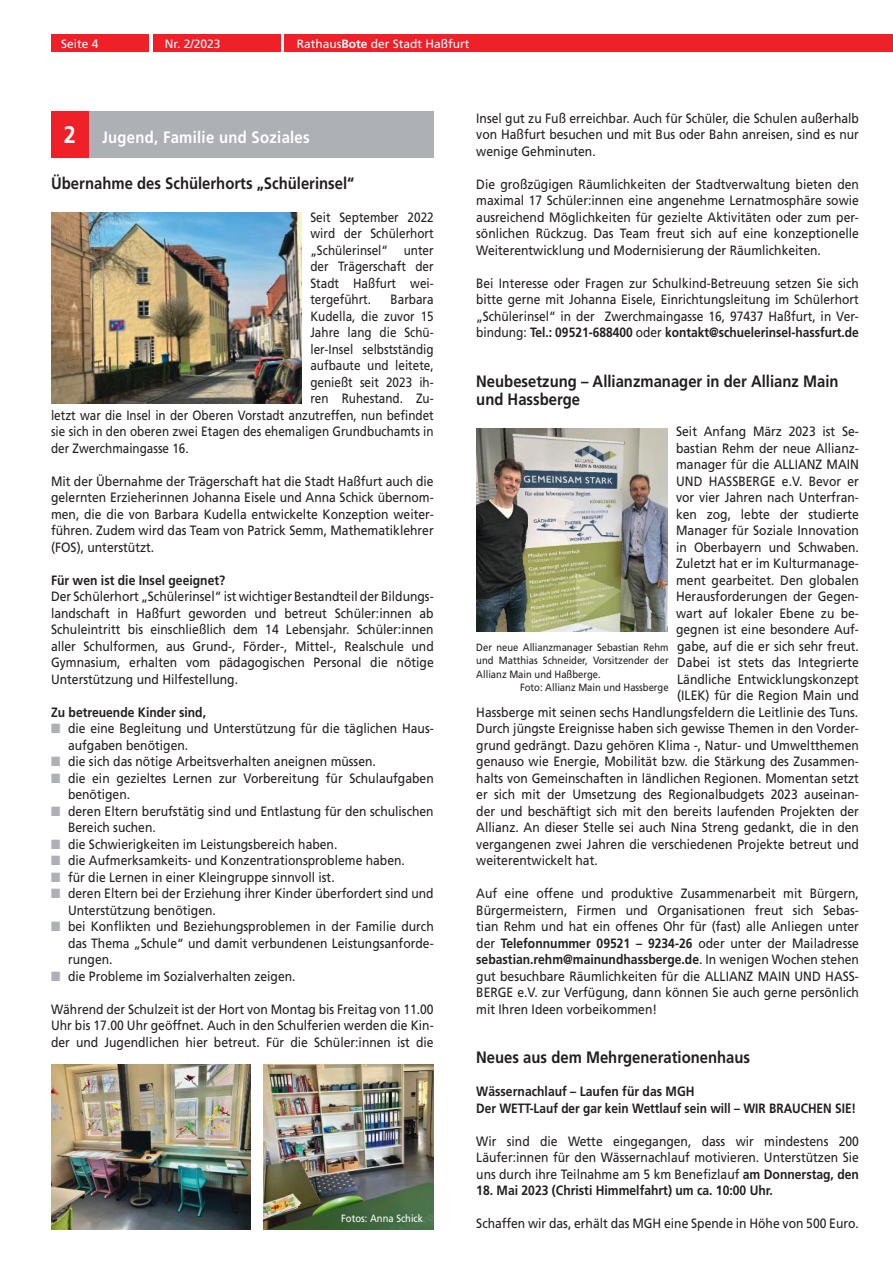
<style>
.page{position:relative;width:893px;height:1263px;background:#fff}
.page>*{position:absolute;margin:0;border:0;box-sizing:border-box;transform-origin:0 0}
.t1{font:700 16.5px/18px "Frutiger";color:#241f1f;scale:.9 1}
.t2{font:700 16.5px "Frutiger";letter-spacing:.02em;color:#fff;scale:.9 1}
.t3{font:13.5px/16.5px "Frutiger";color:#241f1f;text-align:justify;scale:.9 1}
.t4{font:13.5px/16.5px "Frutiger";color:#241f1f;text-align:justify;scale:.87 1}
.t5{font:13.5px/16.5px "Frutiger";color:#241f1f;text-align:justify;scale:.89 1}
.t6{font:700 13.5px/16.5px "Frutiger";color:#241f1f;scale:.9 1}
.t7{font:12px "Frutiger";color:#fff}
.t8{font:10.5px "Frutiger";color:#241f1f;scale:.9 1}
.t9{font:10.5px "Frutiger";color:#fff;scale:.9 1}
.s1{font-weight:700}
.s2{font-size:24px}
.s3{color:#adb0b5}
</style>
<div class="page">
<div style="left:51px;top:34px;width:98px;height:17px;background:#f02029"></div>
<div style="left:153px;top:34px;width:128px;height:17px;background:#f02029"></div>
<div style="left:285px;top:34px;width:608px;height:17px;background:#f02029"></div>
<img style="left:476px;top:428px;width:192px;height:203px">
<div style="left:51px;top:111px;width:38px;height:47px;background:#f02029"></div>
<div style="left:89px;top:111px;width:345px;height:47px;background:#adb0b5"></div>
<img style="left:52px;top:212px;width:250px;height:192px">
<img style="left:52px;top:1064px;width:198px;height:165px">
<img style="left:264px;top:1064px;width:170px;height:165px">
<p class="t7" style="left:61px;top:37px;width:39px">Seite 4</p>
<p class="t7" style="left:165px;top:37px;width:57px">Nr. 2/2023</p>
<p class="t7" style="left:297px;top:37px;width:174px">Rathaus<span class="s1">Bote</span> der Stadt Haßfurt</p>
<p class="t2" style="left:64px;top:127px;width:275px"><span class="s2">2</span> Jugend, Familie und Soziales</p>
<p class="t1" style="left:51px;top:174px;width:339px">Übernahme des Schülerhorts „Schülerinsel“</p>
<p class="t4" style="left:310px;top:209px;width:143px">Seit September 2022 wird der Schülerhort „Schülerinsel“ unter der Trägerschaft der Stadt Haßfurt wei&shy;tergeführt.</p>
<p class="t4" style="left:391px;top:291px;width:51px">Barbara</p>
<p class="t4" style="left:310px;top:308px;width:143px">Kudella, die zuvor 15</p>
<p class="t4" style="left:310px;top:324px;width:143px">Jahre lang die Schü-</p>
<p class="t4" style="left:310px;top:341px;width:143px">ler-Insel selbstständig</p>
<p class="t4" style="left:310px;top:357px;width:143px">aufbaute und leitete,</p>
<p class="t4" style="left:310px;top:374px;width:143px">genießt seit 2023 ih-</p>
<p class="t4" style="left:310px;top:390px;width:143px">ren Ruhestand. Zu-</p>
<p class="t4" style="left:51px;top:407px;width:441px">letzt war die Insel in der Oberen Vorstadt anzutreffen, nun befindet</p>
<p class="t4" style="left:51px;top:423px;width:441px">sie sich in den oberen zwei Etagen des ehemaligen Grundbuchamts in</p>
<p class="t4" style="left:51px;top:440px;width:160px">der Zwerchmaingasse 16.</p>
<p class="t3" style="left:51px;top:473px;width:427px">Mit der Übernahme der Trägerschaft hat die Stadt Haßfurt auch die gelernten Erzieherinnen Johanna Eisele und Anna Schick übernom&shy;men, die die von Barbara Kudella entwickelte Konzeption weiter&shy;führen. Zudem wird das Team von Patrick Semm, Mathematiklehrer (FOS), unterstützt.</p>
<p class="t6" style="left:51px;top:572px;width:195px">Für wen ist die Insel geeignet?</p>
<p class="t3" style="left:51px;top:588px;width:427px">Der Schülerhort „Schülerinsel“ ist wichtiger Bestandteil der Bildungs&shy;landschaft in Haßfurt geworden und betreut Schüler:innen ab Schuleintritt bis einschließlich dem 14 Lebensjahr. Schüler:innen aller Schulformen, aus Grund-, Förder-, Mittel-, Realschule und Gymnasium, erhalten vom pädagogischen Personal die nötige Unterstützung und Hilfestellung.</p>
<p class="t6" style="left:51px;top:704px;width:174px">Zu betreuende Kinder sind,</p>
<p class="t3" style="left:68px;top:720px;width:408px;text-indent:-17px"><span class="s3">■</span> die eine Begleitung und Unterstützung für die täglichen Haus&shy;aufgaben benötigen.</p>
<p class="t3" style="left:51px;top:753px;width:362px"><span class="s3">■</span> die sich das nötige Arbeitsverhalten aneignen müssen.</p>
<p class="t3" style="left:68px;top:770px;width:408px;text-indent:-17px"><span class="s3">■</span> die ein gezieltes Lernen zur Vorbereitung für Schulaufgaben benötigen.</p>
<p class="t3" style="left:68px;top:803px;width:408px;text-indent:-17px"><span class="s3">■</span> deren Eltern berufstätig sind und Entlastung für den schulischen<br>Bereich suchen.</p>
<p class="t3" style="left:51px;top:836px;width:320px"><span class="s3">■</span> die Schwierigkeiten im Leistungsbereich haben.</p>
<p class="t3" style="left:51px;top:852px;width:395px"><span class="s3">■</span> die Aufmerksamkeits- und Konzentrationsprobleme haben.</p>
<p class="t3" style="left:51px;top:869px;width:317px"><span class="s3">■</span> für die Lernen in einer Kleingruppe sinnvoll ist.</p>
<p class="t3" style="left:68px;top:885px;width:408px;text-indent:-17px"><span class="s3">■</span> deren Eltern bei der Erziehung ihrer Kinder überfordert sind und<br>Unterstützung benötigen.</p>
<p class="t3" style="left:68px;top:918px;width:408px;text-indent:-17px"><span class="s3">■</span> bei Konflikten und Beziehungsproblemen in der Familie durch das Thema „Schule“ und damit verbundenen Leistungsanforde&shy;rungen.</p>
<p class="t3" style="left:51px;top:968px;width:273px"><span class="s3">■</span> die Probleme im Sozialverhalten zeigen.</p>
<p class="t3" style="left:51px;top:1001px;width:427px">Während der Schulzeit ist der Hort von Montag bis Freitag von 11.00<br>Uhr bis 17.00 Uhr geöffnet. Auch in den Schulferien werden die Kin&shy;der und Jugendlichen hier betreut. Für die Schüler:innen ist die</p>
<p class="t9" style="left:341px;top:1212px;width:93px">Fotos: Anna Schick</p>
<p class="t3" style="left:476px;top:110px;width:427px">Insel gut zu Fuß erreichbar. Auch für Schüler, die Schulen außerhalb von Haßfurt besuchen und mit Bus oder Bahn anreisen, sind es nur wenige Gehminuten.</p>
<p class="t3" style="left:476px;top:176px;width:427px">Die großzügigen Räumlichkeiten der Stadtverwaltung bieten den maximal 17 Schüler:innen eine angenehme Lernatmosphäre sowie ausreichend Möglichkeiten für gezielte Aktivitäten oder zum per&shy;sönlichen Rückzug. Das Team freut sich auf eine konzeptionelle Weiterentwicklung und Modernisierung der Räumlichkeiten.</p>
<p class="t5" style="left:476px;top:275px;width:431px">Bei Interesse oder Fragen zur Schulkind-Betreuung setzen Sie sich bitte gerne mit Johanna Eisele, Einrichtungsleitung im Schülerhort „Schülerinsel“ in der Zwerchmaingasse 16, 97437 Haßfurt, in Ver&shy;bindung: <span class="s1">Tel.: 09521-688400</span> oder <span class="s1">kontakt@schuelerinsel-hassfurt.de</span></p>
<p class="t1" style="left:476px;top:372px;width:404px">Neubesetzung – Allianzmanager in der Allianz Main und Hassberge</p>
<p class="t3" style="left:676px;top:423px;width:205px">Seit Anfang März 2023 ist Se-</p>
<p class="t3" style="left:676px;top:440px;width:205px">bastian Rehm der neue Allianz-</p>
<p class="t3" style="left:676px;top:456px;width:205px">manager für die ALLIANZ MAIN</p>
<p class="t3" style="left:676px;top:473px;width:205px">UND HASSBERGE e.V. Bevor er</p>
<p class="t3" style="left:676px;top:489px;width:205px">vor vier Jahren nach Unterfran-</p>
<p class="t3" style="left:676px;top:506px;width:205px">ken zog, lebte der studierte</p>
<p class="t3" style="left:676px;top:522px;width:205px">Manager für Soziale Innovation</p>
<p class="t3" style="left:676px;top:539px;width:205px">in Oberbayern und Schwaben.</p>
<p class="t3" style="left:676px;top:555px;width:205px">Zuletzt hat er im Kulturmanage-</p>
<p class="t3" style="left:676px;top:572px;width:205px">ment gearbeitet. Den globalen</p>
<p class="t3" style="left:676px;top:588px;width:205px">Herausforderungen der Gegen-</p>
<p class="t3" style="left:676px;top:605px;width:205px">wart auf lokaler Ebene zu be-</p>
<p class="t3" style="left:676px;top:621px;width:205px">gegnen ist eine besondere Auf-</p>
<p class="t3" style="left:677px;top:638px;width:203px">gabe, auf die er sich sehr freut.</p>
<p class="t3" style="left:677px;top:654px;width:203px">Dabei ist stets das Integrierte</p>
<p class="t3" style="left:677px;top:671px;width:203px">Ländliche Entwicklungskonzept</p>
<p class="t3" style="left:677px;top:687px;width:203px">(ILEK) für die Region Main und</p>
<p class="t3" style="left:476px;top:704px;width:426px">Hassberge mit seinen sechs Handlungsfeldern die Leitlinie des Tuns.</p>
<p class="t3" style="left:476px;top:720px;width:427px">Durch jüngste Ereignisse haben sich gewisse Themen in den Vorder-</p>
<p class="t3" style="left:476px;top:737px;width:427px">grund gedrängt. Dazu gehören Klima -, Natur- und Umweltthemen</p>
<p class="t3" style="left:476px;top:753px;width:427px">genauso wie Energie, Mobilität bzw. die Stärkung des Zusammen-</p>
<p class="t3" style="left:476px;top:770px;width:427px">halts von Gemeinschaften in ländlichen Regionen. Momentan setzt</p>
<p class="t3" style="left:476px;top:786px;width:427px">er sich mit der Umsetzung des Regionalbudgets 2023 auseinan-</p>
<p class="t3" style="left:476px;top:803px;width:427px">der und beschäftigt sich mit den bereits laufenden Projekten der</p>
<p class="t3" style="left:476px;top:819px;width:427px">Allianz. An dieser Stelle sei auch Nina Streng gedankt, die in den</p>
<p class="t3" style="left:476px;top:836px;width:427px">vergangenen zwei Jahren die verschiedenen Projekte betreut und</p>
<p class="t3" style="left:476px;top:852px;width:137px">weiterentwickelt hat.</p>
<p class="t3" style="left:476px;top:885px;width:427px">Auf eine offene und produktive Zusammenarbeit mit Bürgern, Bürgermeistern, Firmen und Organisationen freut sich Sebas&shy;tian Rehm und hat ein offenes Ohr für (fast) alle Anliegen unter der <span class="s1">Telefonnummer 09521 – 9234-26</span> oder unter der Mailadresse <span class="s1">sebastian.rehm@mainundhassberge.de</span>. In wenigen Wochen stehen gut besuchbare Räumlichkeiten für die ALLIANZ MAIN UND HASS-BERGE e.V. zur Verfügung, dann können Sie auch gerne persönlich mit Ihren Ideen vorbeikommen!</p>
<p class="t1" style="left:476px;top:1048px;width:306px">Neues aus dem Mehrgenerationenhaus</p>
<p class="t6" style="left:476px;top:1083px;width:424px">Wässernachlauf – Laufen für das MGH<br>Der WETT-Lauf der gar kein Wettlauf sein will – WIR BRAUCHEN SIE!</p>
<p class="t3" style="left:476px;top:1133px;width:427px">Wir sind die Wette eingegangen, dass wir mindestens 200<br>Läufer:innen für den Wässernachlauf motivieren. Unterstützen Sie uns durch ihre Teilnahme am 5 km Benefizlauf <span class="s1">am Donnerstag, den</span></p>
<p class="t6" style="left:476px;top:1182px;width:331px">18. Mai 2023 (Christi Himmelfahrt) um ca. 10:00 Uhr.</p>
<p class="t3" style="left:476px;top:1215px;width:427px">Schaffen wir das, erhält das MGH eine Spende in Höhe von 500 Euro.</p>
<p class="t8" style="left:476px;top:641px;width:215px">Der neue Allianzmanager Sebastian Rehm</p>
<p class="t8" style="left:476px;top:654px;width:215px">und Matthias Schneider, Vorsitzender der</p>
<p class="t8" style="left:476px;top:668px;width:140px">Allianz Main und Haßberge.</p>
<p class="t8" style="left:520px;top:681px;width:167px">Foto: Allianz Main und Hassberge</p>
</div>
